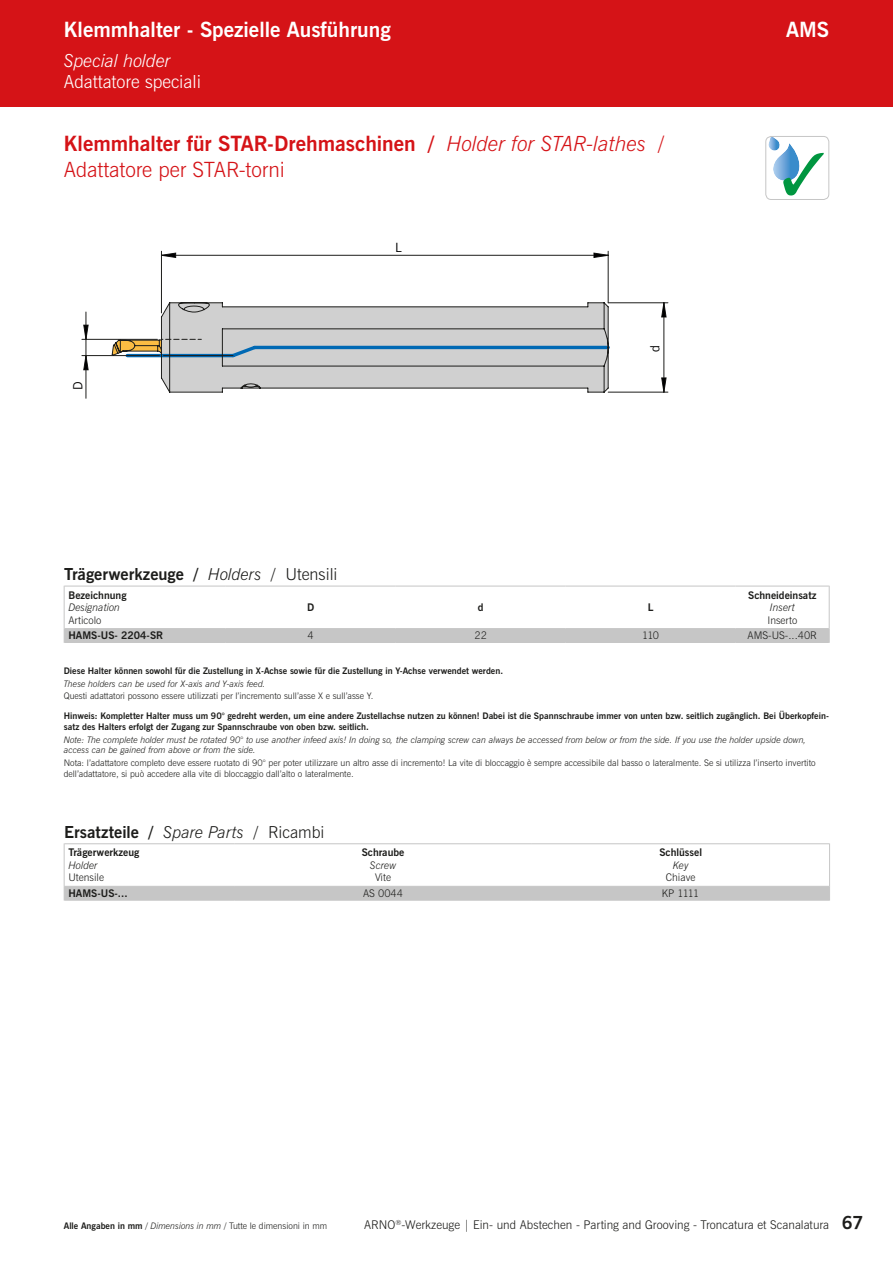
<style>
.page{position:relative;width:893px;height:1263px;background:#fff}
.page>*{position:absolute;margin:0;border:0;box-sizing:border-box;transform-origin:0 0}
.t1{font:700 21px "News Gothic";color:#d51317}
.t2{font:700 21px "News Gothic";color:#fff}
.t3{font:300 21px "News Gothic L";color:#d51317}
.t4{font:300 18px "News Gothic L";color:#fff}
.t5{font:italic 300 18px "News Gothic";color:#fff}
.t6{font:700 16.5px "News Gothic";color:#1d1d1b}
.t7{font:12.75px "News Gothic";color:#010101}
.t8{font:300 12px "News Gothic L";color:#1d1d1b}
.t9{font:700 10.5px "News Gothic";color:#1d1d1b}
.t10{font:300 10.5px "News Gothic L";color:#1d1d1b}
.t11{font:italic 300 10.5px "News Gothic";color:#1d1d1b}
.t12{font:300 9px/10.8px "News Gothic L";color:#1d1d1b}
.t13{font:700 9px/10.8px "News Gothic";color:#1d1d1b}
.t14{font:italic 300 9px/10.8px "News Gothic";color:#1d1d1b}
.s1{font-weight:300;font-style:italic}
.s2{font-family:"News Gothic L";font-weight:300}
.s3{font-family:"News Gothic";font-weight:700}
.s4{font-family:"News Gothic";font-style:italic}
.s5{font-family:"News Gothic";font-weight:700;font-size:18px}
</style>
<div class="page">
<div style="left:0;top:0;width:893px;height:106px;background:#d51317"></div>
<hr style="left:161px;top:251px;width:1px;height:62px;background:#1d1d1b">
<hr style="left:608px;top:251px;width:1px;height:52px;background:#1d1d1b">
<svg style="left:162px;top:253px;width:447px;height:5px"></svg>
<svg style="left:83px;top:302px;width:584px;height:91px"></svg>
<hr style="left:608px;top:302px;width:60px;height:1px;background:#1d1d1b">
<hr style="left:608px;top:392px;width:60px;height:1px;background:#1d1d1b">
<hr style="left:163px;top:355px;width:70px;height:1px;background:#1d1d1b">
<hr style="left:82px;top:339px;width:75px;height:1px;background:#1d1d1b">
<hr style="left:82px;top:355px;width:77px;height:1px;background:#1d1d1b">
<hr style="left:86px;top:356px;width:1px;height:42px;background:#1d1d1b">
<svg style="left:662px;top:303px;width:4px;height:89px"></svg>
<svg style="left:84px;top:312px;width:4px;height:58px"></svg>
<div style="left:765px;top:136px;width:64px;height:64px;border:1px solid #c6c6c6;border-radius:5px"></div>
<hr style="left:64px;top:586px;width:1px;height:43px;background:#c6c6c6">
<hr style="left:829px;top:586px;width:1px;height:43px;background:#c6c6c6">
<div style="left:64px;top:629px;width:766px;height:14px;background:#c6c6c6"></div>
<hr style="left:65px;top:642px;width:161px;height:1px;background:#c6c6c6">
<hr style="left:226px;top:642px;width:170px;height:1px;background:#c6c6c6">
<hr style="left:396px;top:642px;width:170px;height:1px;background:#c6c6c6">
<hr style="left:566px;top:642px;width:170px;height:1px;background:#c6c6c6">
<hr style="left:736px;top:642px;width:93px;height:1px;background:#c6c6c6">
<hr style="left:65px;top:586px;width:161px;height:1px;background:#c6c6c6">
<hr style="left:226px;top:586px;width:170px;height:1px;background:#c6c6c6">
<hr style="left:396px;top:586px;width:170px;height:1px;background:#c6c6c6">
<hr style="left:566px;top:586px;width:170px;height:1px;background:#c6c6c6">
<hr style="left:736px;top:586px;width:93px;height:1px;background:#c6c6c6">
<hr style="left:65px;top:628px;width:161px;height:1px;background:#c6c6c6">
<hr style="left:226px;top:628px;width:170px;height:1px;background:#c6c6c6">
<hr style="left:396px;top:628px;width:170px;height:1px;background:#c6c6c6">
<hr style="left:566px;top:628px;width:170px;height:1px;background:#c6c6c6">
<hr style="left:736px;top:628px;width:93px;height:1px;background:#c6c6c6">
<hr style="left:64px;top:843px;width:1px;height:43px;background:#c6c6c6">
<hr style="left:532px;top:843px;width:297px;height:1px;background:#c6c6c6">
<hr style="left:829px;top:843px;width:1px;height:43px;background:#c6c6c6">
<div style="left:64px;top:886px;width:766px;height:14px;background:#c6c6c6"></div>
<hr style="left:65px;top:900px;width:169px;height:1px;background:#c6c6c6">
<hr style="left:234px;top:900px;width:298px;height:1px;background:#c6c6c6">
<hr style="left:532px;top:900px;width:297px;height:1px;background:#c6c6c6">
<hr style="left:65px;top:886px;width:169px;height:1px;background:#c6c6c6">
<hr style="left:234px;top:886px;width:298px;height:1px;background:#c6c6c6">
<hr style="left:65px;top:843px;width:169px;height:1px;background:#c6c6c6">
<hr style="left:234px;top:843px;width:298px;height:1px;background:#c6c6c6">
<svg style="left:768px;top:136px;width:56px;height:45px"></svg>
<h1 class="t2" style="left:64px;top:17px;width:329px">Klemmhalter - Spezielle Ausführung</h1>
<h1 class="t2" style="left:786px;top:17px;width:45px">AMS</h1>
<h2 class="t5" style="left:64px;top:54px;width:109px">Special holder</h2>
<h2 class="t4" style="left:64px;top:75px;width:139px">Adattatore speciali</h2>
<h1 class="t1" style="left:64px;top:132px;width:602px">Klemmhalter für STAR-Drehmaschinen / <span class="s1">Holder for STAR-lathes</span> <span class="s2">/</span></h1>
<h1 class="t3" style="left:64px;top:160px;width:223px">Adattatore per STAR-torni</h1>
<h3 class="t7" style="left:71px;top:390px;width:10px;rotate:-90deg">D</h3>
<h3 class="t7" style="left:395px;top:241px;width:8px">L</h3>
<h3 class="t7" style="left:648px;top:351px;width:8px;rotate:-90deg">d</h3>
<h3 class="t6" style="left:64px;top:565px;width:275px">Trägerwerkzeuge / <span class="s1">Holders</span> <span class="s2">/ Utensili</span></h3>
<p class="t9" style="left:68px;top:589px;width:60px">Bezeichnung</p>
<p class="t11" style="left:68px;top:603px;width:53px">Designation</p>
<p class="t10" style="left:68px;top:616px;width:35px">Articolo</p>
<p class="t9" style="left:307px;top:601px;width:9px">D</p>
<p class="t9" style="left:478px;top:601px;width:7px">d</p>
<p class="t9" style="left:648px;top:601px;width:7px">L</p>
<p class="t9" style="left:748px;top:589px;width:70px">Schneideinsatz</p>
<p class="t11" style="left:770px;top:603px;width:27px">Insert</p>
<p class="t10" style="left:767px;top:616px;width:31px">Inserto</p>
<p class="t9" style="left:68px;top:630px;width:96px">HAMS-US- 2204-SR</p>
<p class="t10" style="left:308px;top:631px;width:8px">4</p>
<p class="t10" style="left:474px;top:631px;width:14px">22</p>
<p class="t10" style="left:642px;top:631px;width:18px">110</p>
<p class="t10" style="left:747px;top:631px;width:71px">AMS-US-...40R</p>
<p class="t13" style="left:64px;top:665px;width:441px">Diese Halter können sowohl für die Zustellung in X-Achse sowie für die Zustellung in Y-Achse verwendet werden.</p>
<p class="t14" style="left:64px;top:679px;width:203px">These holders can be used for X-axis and Y-axis feed.</p>
<p class="t12" style="left:64px;top:692px;width:311px">Questi adattatori possono essere utilizzati per l’incremento sull’asse X e sull’asse Y.</p>
<p class="t13" style="left:64px;top:710px;width:767px">Hinweis: Kompletter Halter muss um 90° gedreht werden, um eine andere Zustellachse nutzen zu können! Dabei ist die Spannschraube immer von unten bzw. seitlich zugänglich. Bei Überkopfein&shy;satz des Halters erfolgt der Zugang zur Spannschraube von oben bzw. seitlich.</p>
<p class="t14" style="left:64px;top:735px;width:744px">Note: The complete holder must be rotated 90° to use another infeed axis! In doing so, the clamping screw can always be accessed from below or from the side. If you use the holder upside down, access can be gained from above or from the side.</p>
<p class="t12" style="left:64px;top:758px;width:753px">Nota: l’adattatore completo deve essere ruotato di 90° per poter utilizzare un altro asse di incremento! La vite di bloccaggio è sempre accessibile dal basso o lateralmente. Se si utilizza l’inserto invertito dell’adattatore, si può accedere alla vite di bloccaggio dall’alto o lateralmente.</p>
<h3 class="t6" style="left:64px;top:823px;width:262px">Ersatzteile / <span class="s1">Spare Parts</span> <span class="s2">/ Ricambi</span></h3>
<p class="t9" style="left:68px;top:847px;width:73px">Trägerwerkzeug</p>
<p class="t11" style="left:68px;top:861px;width:31px">Holder</p>
<p class="t10" style="left:68px;top:873px;width:37px">Utensile</p>
<p class="t9" style="left:362px;top:847px;width:44px">Schraube</p>
<p class="t11" style="left:370px;top:861px;width:28px">Screw</p>
<p class="t10" style="left:375px;top:873px;width:17px">Vite</p>
<p class="t9" style="left:659px;top:847px;width:44px">Schlüssel</p>
<p class="t11" style="left:673px;top:861px;width:17px">Key</p>
<p class="t10" style="left:666px;top:873px;width:31px">Chiave</p>
<p class="t9" style="left:68px;top:887px;width:61px">HAMS-US-...</p>
<p class="t10" style="left:363px;top:889px;width:41px">AS 0044</p>
<p class="t10" style="left:662px;top:889px;width:39px">KP 1111</p>
<p class="t12" style="left:64px;top:1221px;width:265px"><span class="s3">Alle Angaben in mm</span> <span class="s4">/ Dimensions in mm</span> / Tutte le dimensioni in mm</p>
<h3 class="t8" style="left:364px;top:1220px;width:501px">ARNO<sup>®</sup>-Werkzeuge | Ein- und Abstechen - Parting and Grooving - Troncatura et Scanalatura <span class="s5">67</span></h3>
</div>
